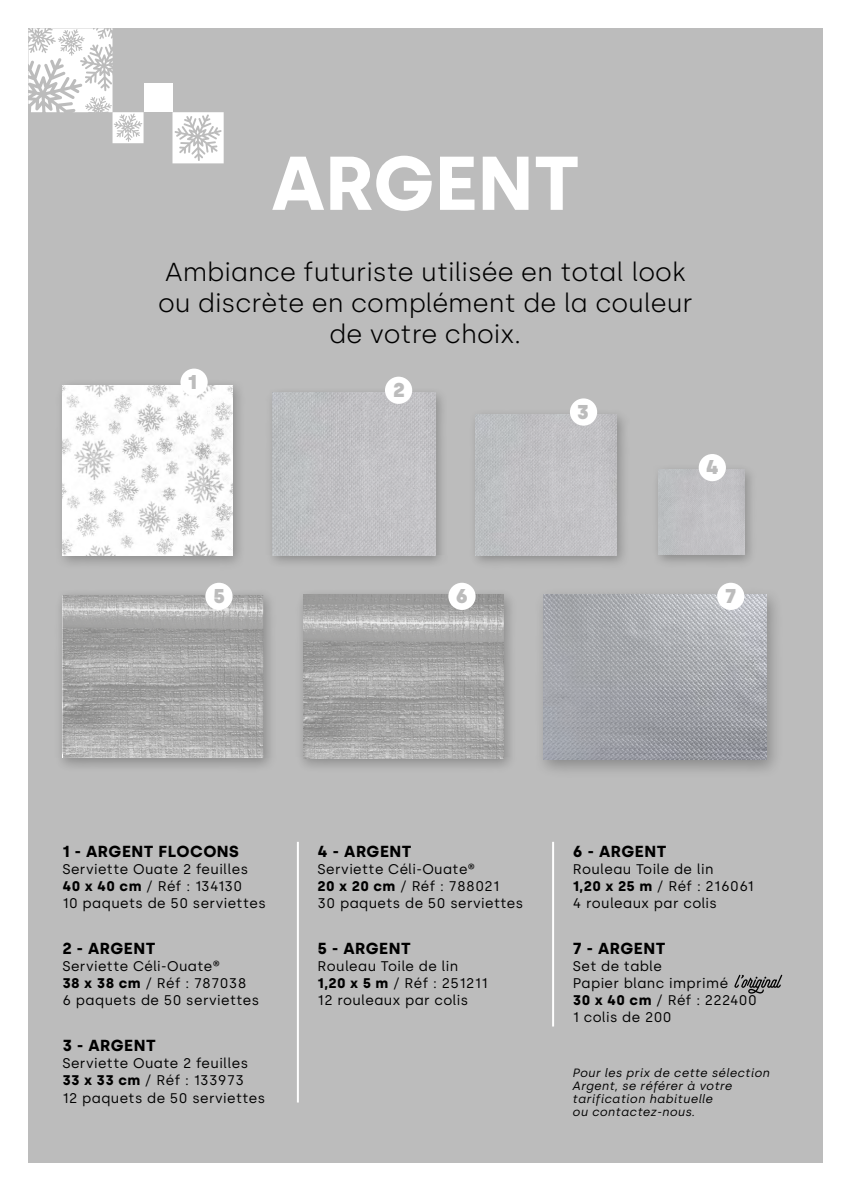
<style>
.page{position:relative;width:851px;height:1191px;background:#fff}
.page>*{position:absolute;margin:0;border:0;box-sizing:border-box;transform-origin:0 0}
.t1{font:700 76px "Silka";color:#fff}
.t2{font:300 26px/31.2px "Silka";color:#000;text-align:center}
.t3{font:900 20px "Silka";color:#bcbcbc}
.t4{font:700 16px "Silka";letter-spacing:.03em;color:#000}
.t5{font:14px/17px "Silka";letter-spacing:.03em;color:#000}
.t6{font:italic 12px/12.8px "Silka";letter-spacing:.03em;color:#000}
.s1{font-weight:700}
</style>
<div class="page">
<div style="left:28px;top:28px;width:794px;height:1134px;background:#bcbcbc"></div>
<hr style="left:297px;top:842px;width:2px;height:260px;background:#fff">
<hr style="left:552px;top:842px;width:2px;height:184px;background:#fff">
<div style="left:265px;top:386px;width:183px;height:183px;background:#000;opacity:.26"></div>
<img style="left:272px;top:393px;width:163px;height:162px">
<div style="left:533px;top:586px;width:250px;height:192px;background:#000;opacity:.26"></div>
<img style="left:543px;top:595px;width:223px;height:165px">
<div style="left:651px;top:463px;width:106px;height:106px;background:#000;opacity:.26"></div>
<img style="left:658px;top:469px;width:86px;height:86px">
<div style="left:295px;top:588px;width:222px;height:185px;background:#000;opacity:.26"></div>
<img style="left:303px;top:595px;width:200px;height:164px">
<div style="left:54px;top:588px;width:223px;height:185px;background:#000;opacity:.26"></div>
<img style="left:62px;top:595px;width:201px;height:163px">
<div style="left:54px;top:378px;width:192px;height:192px;background:#000;opacity:.26"></div>
<img style="left:62px;top:385px;width:170px;height:170px">
<div style="left:698px;top:454px;width:27px;height:27px;background:#fff;border-radius:50%"></div>
<div style="left:205px;top:583px;width:27px;height:27px;background:#fff;border-radius:50%"></div>
<div style="left:448px;top:583px;width:27px;height:27px;background:#fff;border-radius:50%"></div>
<div style="left:717px;top:583px;width:27px;height:27px;background:#fff;border-radius:50%"></div>
<div style="left:180px;top:368px;width:28px;height:28px;background:#fff;border-radius:50%"></div>
<div style="left:385px;top:377px;width:27px;height:27px;background:#fff;border-radius:50%"></div>
<div style="left:467px;top:408px;width:162px;height:161px;background:#000;opacity:.26"></div>
<img style="left:475px;top:414px;width:141px;height:141px">
<div style="left:570px;top:398px;width:27px;height:27px;background:#fff;border-radius:50%"></div>
<svg style="left:28px;top:28px;width:115px;height:115px"></svg>
<div style="left:143px;top:83px;width:29px;height:29px;background:#fff"></div>
<svg style="left:172px;top:112px;width:52px;height:51px"></svg>
<svg style="left:734px;top:974px;width:48px;height:19px"></svg>
<h1 class="t1" style="left:271px;top:138px;width:310px">ARGENT</h1>
<h2 class="t2" style="left:158px;top:256px;width:536px">Ambiance futuriste utilisée en total look ou discrète en complément de la couleur de votre choix.</h2>
<h3 class="t3" style="left:188px;top:370px;width:11px">1</h3>
<h3 class="t3" style="left:393px;top:378px;width:13px">2</h3>
<h3 class="t3" style="left:577px;top:400px;width:13px">3</h3>
<h3 class="t3" style="left:705px;top:455px;width:15px">4</h3>
<h3 class="t3" style="left:213px;top:584px;width:13px">5</h3>
<h3 class="t3" style="left:456px;top:584px;width:14px">6</h3>
<h3 class="t3" style="left:725px;top:584px;width:13px">7</h3>
<p class="t4" style="left:62px;top:842px;width:178px">1 - ARGENT FLOCONS</p>
<p class="t5" style="left:62px;top:860px;width:205px">Serviette Ouate 2 feuilles<br><span class="s1">40 x 40 cm</span> / Réf : 134130<br>10 paquets de 50 serviettes</p>
<p class="t4" style="left:62px;top:938px;width:94px">2 - ARGENT</p>
<p class="t5" style="left:62px;top:957px;width:198px">Serviette Céli-Ouate®<br><span class="s1">38 x 38 cm</span> / Réf : 787038<br>6 paquets de 50 serviettes</p>
<p class="t4" style="left:62px;top:1036px;width:95px">3 - ARGENT</p>
<p class="t5" style="left:62px;top:1055px;width:204px">Serviette Ouate 2 feuilles<br><span class="s1">33 x 33 cm</span> / Réf : 133973<br>12 paquets de 50 serviettes</p>
<p class="t4" style="left:317px;top:842px;width:95px">4 - ARGENT</p>
<p class="t5" style="left:317px;top:860px;width:207px">Serviette Céli-Ouate®<br><span class="s1">20 x 20 cm</span> / Réf : 788021<br>30 paquets de 50 serviettes</p>
<p class="t4" style="left:317px;top:938px;width:95px">5 - ARGENT</p>
<p class="t5" style="left:317px;top:957px;width:172px">Rouleau Toile de lin<br><span class="s1">1,20 x 5 m</span> / Réf : 251211<br>12 rouleaux par colis</p>
<p class="t4" style="left:572px;top:842px;width:95px">6 - ARGENT</p>
<p class="t5" style="left:572px;top:860px;width:182px">Rouleau Toile de lin<br><span class="s1">1,20 x 25 m</span> / Réf : 216061<br>4 rouleaux par colis</p>
<p class="t4" style="left:572px;top:938px;width:94px">7 - ARGENT</p>
<p class="t5" style="left:572px;top:957px;width:185px">Set de table<br>Papier blanc imprimé<br><span class="s1">30 x 40 cm</span> / Réf : 222400<br>1 colis de 200</p>
<p class="t6" style="left:572px;top:1066px;width:198px">Pour les prix de cette sélection<br>Argent, se référer à votre tarification habituelle<br>ou contactez-nous.</p>
</div>
